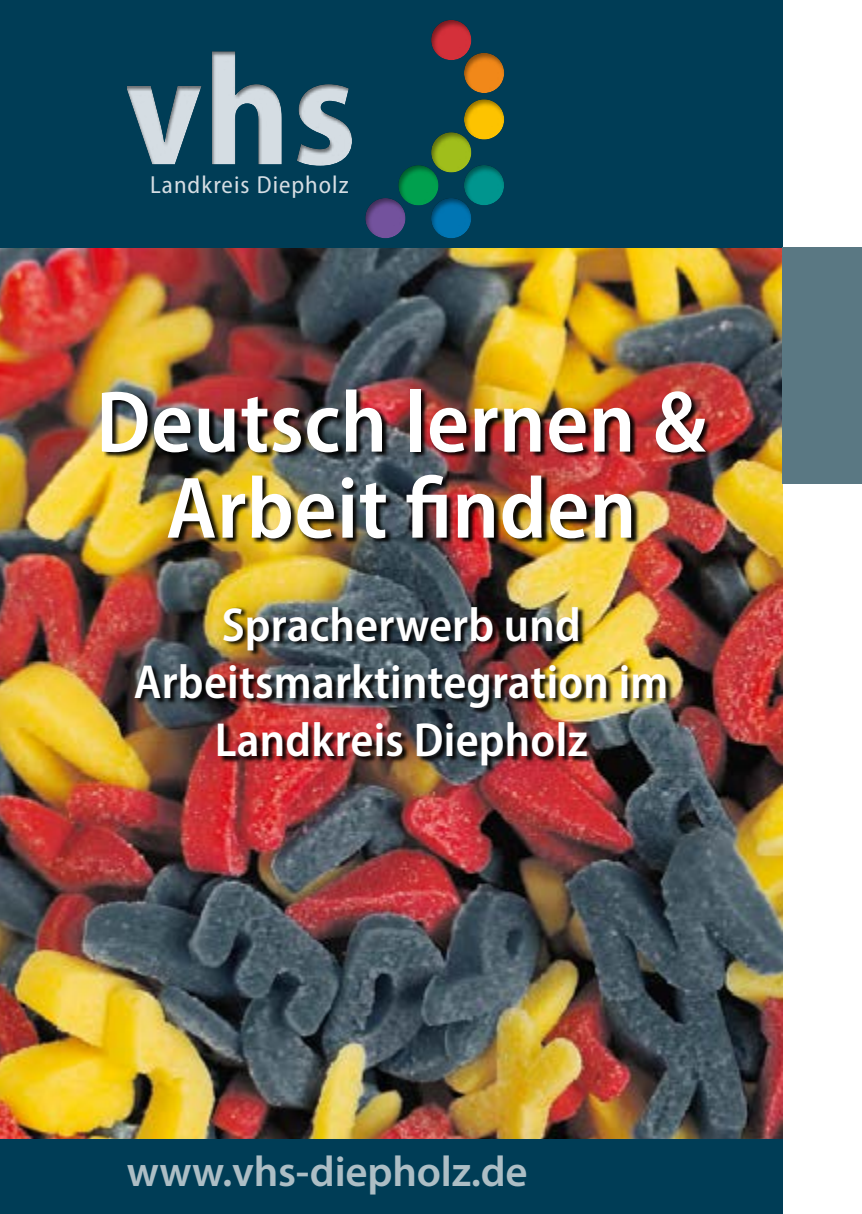
<style>
.page{position:relative;width:862px;height:1214px;background:#fff}
.page>*{position:absolute;margin:0;border:0;box-sizing:border-box;transform-origin:0 0}
.t1{font:700 semi-condensed 160.2px "Myriad Pro";color:#d5dde3}
.t2{font:600 semi-condensed 88px/86px "Myriad Pro";letter-spacing:.005em;color:#fff;text-align:center}
.t3{font:600 semi-condensed 48px/57.6px "Myriad Pro";letter-spacing:.005em;color:#fff;text-align:center}
.t4{font:600 43px "Myriad Pro";letter-spacing:-.005em;color:#adbec5}
.t5{font:semi-condensed 24.8px "Myriad Pro";letter-spacing:.04em;color:#d5dde3}
</style>
<div class="page">
<img style="left:0;top:247px;width:782px;height:892px">
<div style="left:0;top:0;width:782px;height:247px;background:#003d56"></div>
<div style="left:0;top:1139px;width:782px;height:74px;background:#003d56"></div>
<div style="left:425px;top:193px;width:53px;height:46px;background:#000;opacity:.45"></div>
<div style="left:359px;top:193px;width:53px;height:46px;background:#000;opacity:.45"></div>
<div style="left:127px;top:11px;width:416px;height:194px;background:#000;opacity:.5"></div>
<div style="left:782px;top:247px;width:80px;height:236px;background:#5a7883"></div>
<div style="left:104px;top:390px;width:608px;height:382px;background:#000;opacity:.94"></div>
<h1 class="t1" style="left:124px;top:7px;width:234px">vhs</h1>
<p class="t5" style="left:150px;top:170px;width:200px">Landkreis Diepholz</p>
<h2 class="t2" style="left:96px;top:377px;width:612px">Deutsch lernen &amp;<br>Arbeit finden</h2>
<p class="t3" style="left:134px;top:594px;width:536px">Spracherwerb und<br>Arbeitsmarktintegration im<br>Landkreis Diepholz</p>
<p class="t4" style="left:127px;top:1144px;width:402px">www.vhs-diepholz.de</p>
</div>
